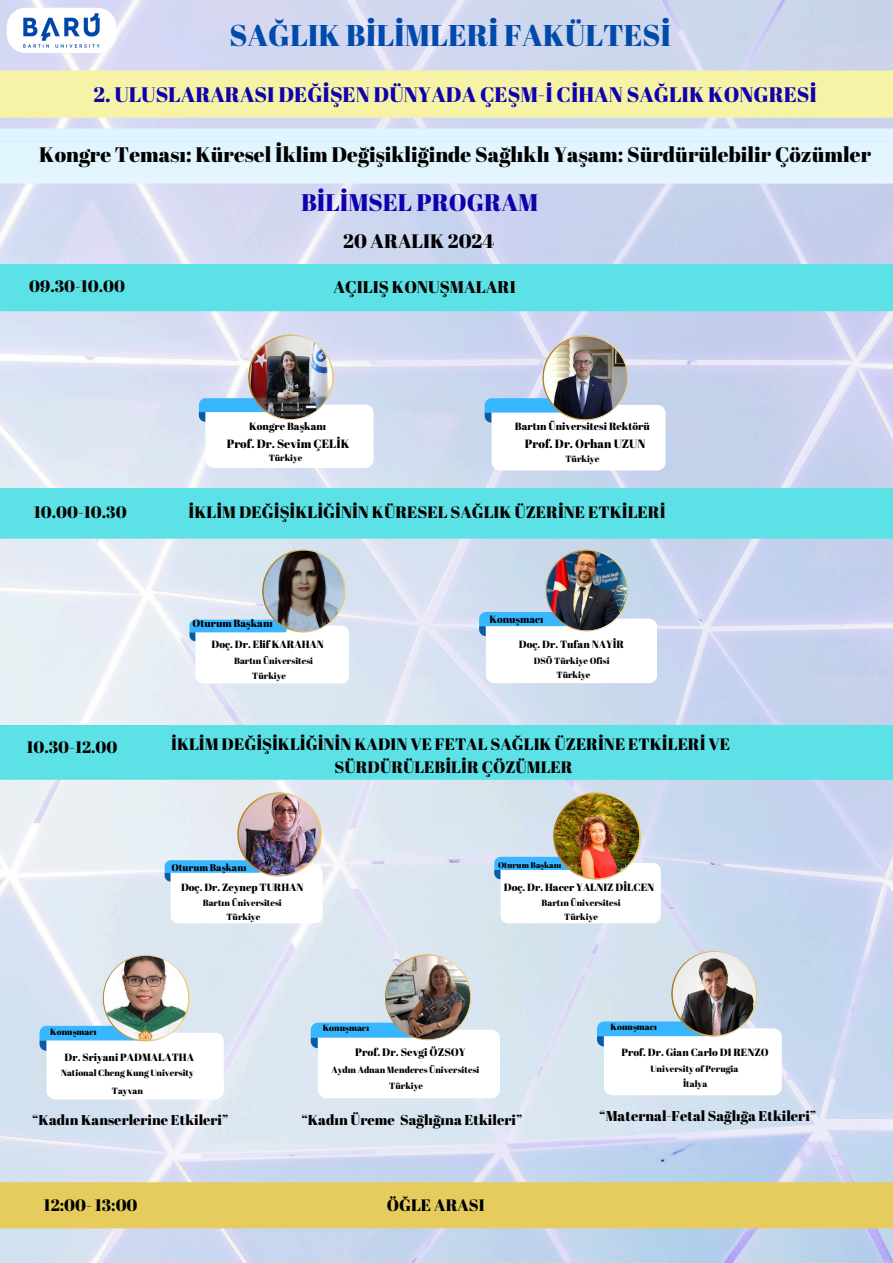
<style>
.page{position:relative;width:893px;height:1263px;background:#fff}
.page>*{position:absolute;margin:0;border:0;box-sizing:border-box;transform-origin:0 0}
.t1{font:30px "Abril Fatface";color:#004aad}
.t2{font:24px "Abril Fatface";color:#0e00ad}
.t3{font:21px "Abril Fatface";color:#000}
.t4{font:21px "Abril Fatface";color:#0e00ad}
.t5{font:19.5px "Abril Fatface";color:#000}
.t6{font:16.88px "Abril Fatface";color:#000}
.t7{font:16.5px/22.6px "Abril Fatface";color:#000;text-align:center}
.t8{font:14.33px "Abril Fatface";color:#000}
.t9{font:14.25px "Abril Fatface";color:#000}
.t10{font:12px "Abril Fatface";color:#000}
.t11{font:10.88px "Abril Fatface";color:#000}
.t12{font:10.5px "Abril Fatface";color:#000}
.t13{font:9.82px "Abril Fatface";color:#000}
.t14{font:9px "Abril Fatface";color:#000}
.t15{font:8.32px "Abril Fatface";color:#000}
</style>
<div class="page">
<img style="left:0;top:0;width:893px;height:1263px">
<div style="left:0;top:128px;width:893px;height:56px;background:#e1f5ff"></div>
<div style="left:0;top:70px;width:893px;height:48px;background:#f6f3a7"></div>
<div style="left:0;top:264px;width:893px;height:47px;background:#5ce1e6"></div>
<div style="left:0;top:488px;width:893px;height:51px;background:#5ce1e6"></div>
<div style="left:0;top:725px;width:893px;height:55px;background:#5ce1e6"></div>
<svg style="left:189px;top:620px;width:160px;height:63px"></svg>
<img style="left:262px;top:549px;width:83px;height:83px">
<svg style="left:479px;top:612px;width:178px;height:71px"></svg>
<img style="left:546px;top:549px;width:82px;height:82px">
<svg style="left:165px;top:860px;width:157px;height:63px"></svg>
<img style="left:237px;top:792px;width:85px;height:85px">
<svg style="left:494px;top:857px;width:167px;height:66px"></svg>
<img style="left:553px;top:792px;width:88px;height:88px">
<svg style="left:40px;top:1026px;width:184px;height:73px"></svg>
<img style="left:103px;top:955px;width:86px;height:86px">
<svg style="left:311px;top:1022px;width:189px;height:76px"></svg>
<img style="left:385px;top:954px;width:86px;height:86px">
<svg style="left:597px;top:1021px;width:184px;height:74px"></svg>
<img style="left:671px;top:951px;width:86px;height:86px">
<img style="left:7px;top:8px;width:109px;height:45px;border-radius:19px">
<div style="left:0;top:1182px;width:893px;height:46px;background:#e6cc5c"></div>
<svg style="left:199px;top:398px;width:174px;height:70px"></svg>
<img style="left:248px;top:334px;width:86px;height:86px">
<svg style="left:485px;top:398px;width:180px;height:72px"></svg>
<img style="left:542px;top:335px;width:86px;height:86px">
<p class="t1" style="left:229px;top:15px;width:443px">SAĞLIK BİLİMLERİ FAKÜLTESİ</p>
<p class="t4" style="left:93px;top:80px;width:725px">2. ULUSLARARASI DEĞİŞEN DÜNYADA ÇEŞM-İ CİHAN SAĞLIK KONGRESİ</p>
<p class="t3" style="left:39px;top:140px;width:833px">Kongre Teması: Küresel İklim Değişikliğinde Sağlıklı Yaşam: Sürdürülebilir Çözümler</p>
<p class="t2" style="left:301px;top:186px;width:238px">BİLİMSEL PROGRAM</p>
<p class="t5" style="left:343px;top:228px;width:152px">20 ARALIK 2024</p>
<p class="t7" style="left:29px;top:275px;width:97px">09.30-10.00</p>
<p class="t6" style="left:333px;top:275px;width:184px">AÇILIŞ KONUŞMALARI</p>
<p class="t12" style="left:249px;top:418px;width:79px">Kongre Başkanı</p>
<p class="t10" style="left:227px;top:435px;width:124px">Prof. Dr. Sevim ÇELİK</p>
<p class="t12" style="left:515px;top:419px;width:136px">Bartın Üniversitesi Rektörü</p>
<p class="t10" style="left:525px;top:435px;width:122px">Prof. Dr. Orhan UZUN</p>
<p class="t14" style="left:269px;top:452px;width:35px">Türkiye</p>
<p class="t14" style="left:565px;top:453px;width:35px">Türkiye</p>
<p class="t7" style="left:34px;top:500px;width:94px">10.00-10.30</p>
<h6 class="t7" style="left:189px;top:500px;width:478px">İKLİM DEĞİŞİKLİĞİNİN KÜRESEL SAĞLIK ÜZERİNE ETKİLERİ</h6>
<p class="t12" style="left:192px;top:616px;width:82px">Oturum Başkanı</p>
<h3 class="t12" style="left:489px;top:612px;width:56px">Konuşmacı</h3>
<h5 class="t12" style="left:212px;top:637px;width:114px">Doç. Dr. Elif KARAHAN</h5>
<p class="t14" style="left:234px;top:654px;width:79px">Bartın Üniversitesi</p>
<p class="t12" style="left:519px;top:637px;width:107px">Doç. Dr. Tufan NAYİR</p>
<p class="t14" style="left:534px;top:654px;width:76px">DSÖ Türkiye Ofisi</p>
<p class="t7" style="left:26px;top:735px;width:92px">10.30-12.00</p>
<p class="t14" style="left:252px;top:669px;width:35px">Türkiye</p>
<p class="t14" style="left:556px;top:669px;width:35px">Türkiye</p>
<p class="t7" style="left:171px;top:733px;width:560px">İKLİM DEĞİŞİKLİĞİNİN KADIN VE FETAL SAĞLIK ÜZERİNE ETKİLERİ VE<br>SÜRDÜRÜLEBİLİR ÇÖZÜMLER</p>
<p class="t13" style="left:171px;top:860px;width:76px">Oturum Başkanı</p>
<p class="t12" style="left:181px;top:880px;width:124px">Doç. Dr. Zeynep TURHAN</p>
<p class="t14" style="left:203px;top:896px;width:79px">Bartın Üniversitesi</p>
<p class="t15" style="left:498px;top:859px;width:65px">Oturum Başkanı</p>
<p class="t12" style="left:504px;top:880px;width:152px">Doç. Dr. Hacer YALNIZ DİLCEN</p>
<p class="t14" style="left:541px;top:896px;width:79px">Bartın Üniversitesi</p>
<p class="t14" style="left:226px;top:911px;width:35px">Türkiye</p>
<p class="t14" style="left:564px;top:911px;width:35px">Türkiye</p>
<h6 class="t14" style="left:610px;top:1021px;width:48px">Konuşmacı</h6>
<p class="t14" style="left:650px;top:1063px;width:89px">University of Perugia</p>
<p class="t14" style="left:323px;top:1021px;width:48px">Konuşmacı</p>
<p class="t11" style="left:355px;top:1044px;width:112px">Prof. Dr. Sevgi ÖZSOY</p>
<h5 class="t14" style="left:331px;top:1064px;width:148px">Aydın Adnan Menderes Üniversitesi</h5>
<p class="t14" style="left:50px;top:1025px;width:48px">Konuşmacı</p>
<p class="t12" style="left:65px;top:1050px;width:131px">Dr. Sriyani PADMALATHA</p>
<p class="t14" style="left:61px;top:1067px;width:134px">National Cheng Kung University</p>
<p class="t12" style="left:621px;top:1044px;width:149px">Prof. Dr. Gian Carlo DI RENZO</p>
<p class="t14" style="left:112px;top:1084px;width:33px">Tayvan</p>
<p class="t14" style="left:389px;top:1080px;width:35px">Türkiye</p>
<p class="t14" style="left:683px;top:1078px;width:26px">İtalya</p>
<p class="t9" style="left:32px;top:1110px;width:198px">“Kadın Kanserlerine Etkileri”</p>
<p class="t8" style="left:301px;top:1109px;width:222px">“Kadın Üreme Sağlığına Etkileri”</p>
<p class="t9" style="left:599px;top:1106px;width:218px">“Maternal-Fetal Sağlığa Etkileri”</p>
<p class="t7" style="left:44px;top:1193px;width:95px">12:00- 13:00</p>
<p class="t7" style="left:387px;top:1193px;width:99px">ÖĞLE ARASI</p>
</div>
